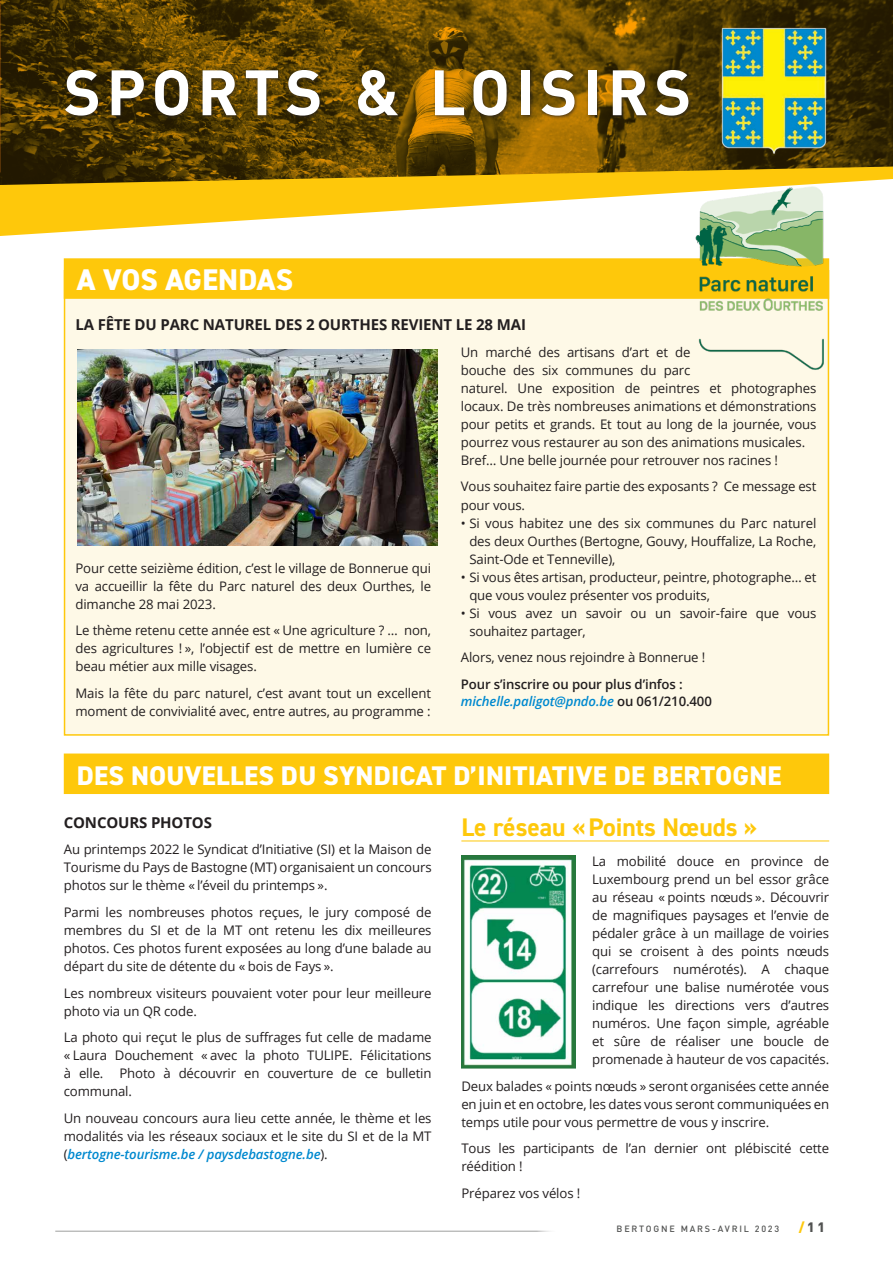
<style>
.page{position:relative;width:893px;height:1263px;background:#fff}
.page>*{position:absolute;margin:0;border:0;box-sizing:border-box;transform-origin:0 0}
.t1{font:700 63px "DIN";letter-spacing:.085em;color:#fff}
.t2{font:800 30px "DIN2014";letter-spacing:.005em;color:#fff}
.t3{font:800 27px "DIN2014";letter-spacing:.01em;color:#fff}
.t4{font:700 25.5px "DIN2014";color:#fec80b}
.t5{font:700 15px "Open Sans";letter-spacing:-.01em;color:#231f20}
.t6{font:900 13.5px "DIN";color:#515251}
.t7{font:13.2px/18px "Open Sans";letter-spacing:-.01em;color:#231f20;text-align:justify}
.t8{font:600 13.2px/17.9px "Open Sans";letter-spacing:-.01em;color:#231f20}
.t9{font:500 9px "DIN";letter-spacing:.2em;color:#515251}
.s1{font-style:italic;color:#0089cf}
.s2{font-weight:600;font-style:italic;color:#0089cf}
.s3{color:#fec80b}
</style>
<div class="page">
<div style="left:64px;top:270px;width:765px;height:466px;background:#fef9e7;border:2px solid #fec80b"></div>
<img style="left:1px;top:0;width:892px;height:167px">
<img style="left:0;top:0;width:1px;height:167px">
<hr style="left:55px;top:1231px;width:503px;height:1px;background:#515251">
<svg style="left:0;top:167px;width:893px;height:69px;fill:#fec80b"></svg>
<div style="left:63px;top:68px;width:630px;height:52px;background:#231f20;opacity:.75"></div>
<img style="left:721px;top:16px;width:105px;height:148px">
<div style="left:64px;top:258px;width:765px;height:41px;background:#fec80b"></div>
<img style="left:78px;top:350px;width:359px;height:195px">
<img style="left:690px;top:179px;width:144px;height:194px">
<hr style="left:461px;top:840px;width:368px;height:1px;background:#fec80b">
<img style="left:461px;top:856px;width:114px;height:212px">
<div style="left:64px;top:753px;width:765px;height:41px;background:#fec80b"></div>
<h1 class="t1" style="left:64px;top:51px;width:629px">SPORTS &amp; LOISIRS</h1>
<h2 class="t2" style="left:77px;top:260px;width:218px">A VOS AGENDAS</h2>
<p class="t5" style="left:75px;top:314px;width:452px">LA FÊTE DU PARC NATUREL DES 2 OURTHES REVIENT LE 28 MAI</p>
<p class="t7" style="left:75px;top:559px;width:357px">Pour cette seizième édition, c’est le village de Bonnerue qui va accueillir la fête du Parc naturel des deux Ourthes, le dimanche 28 mai 2023.</p>
<p class="t7" style="left:75px;top:621px;width:357px">Le thème retenu cette année est « Une agriculture ? … non, des agricultures ! », l’objectif est de mettre en lumière ce beau métier aux mille visages.</p>
<p class="t7" style="left:75px;top:684px;width:357px">Mais la fête du parc naturel, c’est avant tout un excellent moment de convivialité avec, entre autres, au programme :</p>
<p class="t7" style="left:461px;top:343px;width:357px;text-align:left">Un marché des artisans d’art et de<br>bouche des six communes du parc<br>naturel. Une exposition de peintres et photographes locaux. De très nombreuses animations et démonstrations pour petits et grands. Et tout au long de la journée, vous pourrez vous restaurer au son des animations musicales.<br>Bref… Une belle journée pour retrouver nos racines !</p>
<p class="t7" style="left:461px;top:477px;width:357px">Vous souhaitez faire partie des exposants ? Ce message est pour vous.</p>
<p class="t7" style="left:469px;top:513px;width:349px;text-indent:-9px">• Si vous habitez une des six communes du Parc naturel des deux Ourthes (Bertogne, Gouvy, Houffalize, La Roche, Saint-Ode et Tenneville),</p>
<p class="t7" style="left:469px;top:567px;width:349px;text-indent:-9px">• Si vous êtes artisan, producteur, peintre, photographe… et que vous voulez présenter vos produits,</p>
<p class="t7" style="left:469px;top:603px;width:349px;text-indent:-9px">• Si vous avez un savoir ou un savoir-faire que vous souhaitez partager,</p>
<p class="t7" style="left:461px;top:648px;width:246px">Alors, venez nous rejoindre à Bonnerue !</p>
<p class="t8" style="left:461px;top:674px;width:253px">Pour s’inscrire ou pour plus d’infos : <span class="s1">michelle.paligot@pndo.be</span> ou 061/210.400</p>
<h3 class="t3" style="left:77px;top:758px;width:706px">DES NOUVELLES DU SYNDICAT D’INITIATIVE DE BERTOGNE</h3>
<p class="t5" style="left:64px;top:812px;width:150px">CONCOURS PHOTOS</p>
<p class="t7" style="left:64px;top:840px;width:369px">Au printemps 2022 le Syndicat d’Initiative (SI) et la Maison de Tourisme du Pays de Bastogne (MT) organisaient un concours photos sur le thème « l’éveil du printemps ».</p>
<p class="t7" style="left:64px;top:903px;width:369px">Parmi les nombreuses photos reçues, le jury composé de membres du SI et de la MT ont retenu les dix meilleures photos. Ces photos furent exposées au long d’une balade au départ du site de détente du « bois de Fays ».</p>
<p class="t7" style="left:64px;top:983px;width:369px">Les nombreux visiteurs pouvaient voter pour leur meilleure photo via un QR code.</p>
<p class="t7" style="left:64px;top:1028px;width:369px">La photo qui reçut le plus de suffrages fut celle de madame « Laura Douchement « avec la photo TULIPE. Félicitations à elle. Photo à découvrir en couverture de ce bulletin communal.</p>
<p class="t7" style="left:64px;top:1108px;width:369px">Un nouveau concours aura lieu cette année, le thème et les modalités via les réseaux sociaux et le site du SI et de la MT (<span class="s2">bertogne-tourisme.be / paysdebastogne.be</span>).</p>
<h3 class="t4" style="left:461px;top:810px;width:297px">Le réseau «Points Nœuds »</h3>
<p class="t7" style="left:592px;top:852px;width:239px">La mobilité douce en province de Luxembourg prend un bel essor grâce au réseau « points nœuds ». Découvrir de magnifiques paysages et l’envie de pédaler grâce à un maillage de voiries qui se croisent à des points nœuds (carrefours numérotés). A chaque carrefour une balise numérotée vous indique les directions vers d’autres numéros. Une façon simple, agréable et sûre de réaliser une boucle de promenade à hauteur de vos capacités.</p>
<p class="t7" style="left:461px;top:1076px;width:369px">Deux balades « points nœuds » seront organisées cette année en juin et en octobre, les dates vous seront communiquées en temps utile pour vous permettre de vous y inscrire.</p>
<p class="t7" style="left:461px;top:1139px;width:369px">Tous les participants de l’an dernier ont plébiscité cette réédition !</p>
<p class="t7" style="left:461px;top:1183px;width:120px">Préparez vos vélos !</p>
<p class="t9" style="left:617px;top:1223px;width:164px">BERTOGNE MARS-AVRIL 2023</p>
<p class="t6" style="left:799px;top:1218px;width:28px"><span class="s3">/</span>11</p>
</div>
